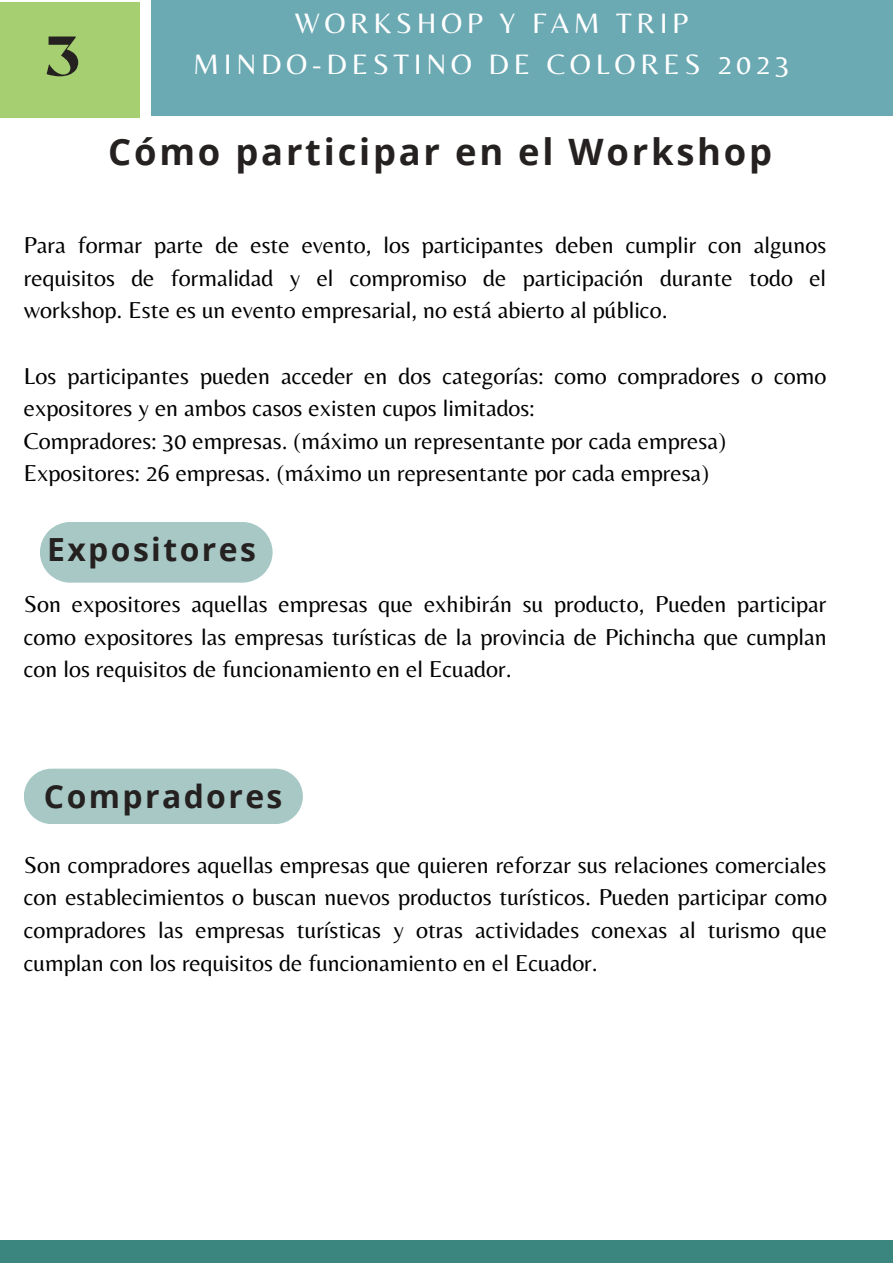
<style>
.page{position:relative;width:893px;height:1264px;background:#fff}
.page>*{position:absolute;margin:0;border:0;box-sizing:border-box;transform-origin:0 0}
.t1{font:800 55.5px "Black Mango";color:#242120}
.t2{font:700 36.3px "Open Sans";letter-spacing:.075em;color:#242120}
.t3{font:700 31.8px "Open Sans";letter-spacing:.075em;color:#242120}
.t4{font:29.25px "Belleza";letter-spacing:.155em;color:#fff}
.t5{font:24.75px "Open Sans";letter-spacing:.16em;color:#fff}
.t6{font:24px/32.5px "Belleza";color:#000;text-align:justify}
</style>
<div class="page">
<div style="left:0;top:1240px;width:892px;height:22px;background:#3b867e"></div>
<div style="left:151px;top:0;width:741px;height:115px;background:#6ba9b3"></div>
<div style="left:0;top:3px;width:139px;height:115px;background:#a5cf70"></div>
<div style="left:40px;top:522px;width:232px;height:60px;background:#a7c8c5"></div>
<div style="left:24px;top:768px;width:279px;height:56px;background:#a7c8c5;border-radius:28px"></div>
<p class="t1" style="left:45px;top:14px;width:36px">3</p>
<p class="t5" style="left:351px;top:2px;width:345px">WORKSHOP Y FAM TRIP</p>
<p class="t5" style="left:261px;top:37px;width:524px">MINDO-DESTINO DE COLORES 2023</p>
<p class="t4" style="left:295px;top:6px;width:395px">WORKSHOP Y FAM TRIP</p>
<p class="t4" style="left:193px;top:47px;width:597px">MINDO-DESTINO DE COLORES 2023</p>
<p class="t2" style="left:108px;top:126px;width:665px">Cómo participar en el Workshop</p>
<p class="t6" style="left:24px;top:228px;width:803px">Para formar parte de este evento, los participantes deben cumplir con algunos requisitos de formalidad y el compromiso de participación durante todo el workshop. Este es un evento empresarial, no está abierto al público.</p>
<p class="t6" style="left:24px;top:359px;width:804px">Los participantes pueden acceder en dos categorías: como compradores o como expositores y en ambos casos existen cupos limitados:</p>
<p class="t6" style="left:24px;top:424px;width:703px">Compradores: 30 empresas. (máximo un representante por cada empresa)</p>
<p class="t6" style="left:24px;top:457px;width:686px">Expositores: 26 empresas. (máximo un representante por cada empresa)</p>
<p class="t3" style="left:47px;top:527px;width:210px">Expositores</p>
<p class="t6" style="left:24px;top:587px;width:804px">Son expositores aquellas empresas que exhibirán su producto, Pueden participar como expositores las empresas turísticas de la provincia de Pichincha que cumplan con los requisitos de funcionamiento en el Ecuador.</p>
<p class="t3" style="left:44px;top:773px;width:240px">Compradores</p>
<p class="t6" style="left:24px;top:848px;width:804px">Son compradores aquellas empresas que quieren reforzar sus relaciones comerciales con establecimientos o buscan nuevos productos turísticos. Pueden participar como compradores las empresas turísticas y otras actividades conexas al turismo que cumplan con los requisitos de funcionamiento en el Ecuador.</p>
</div>
